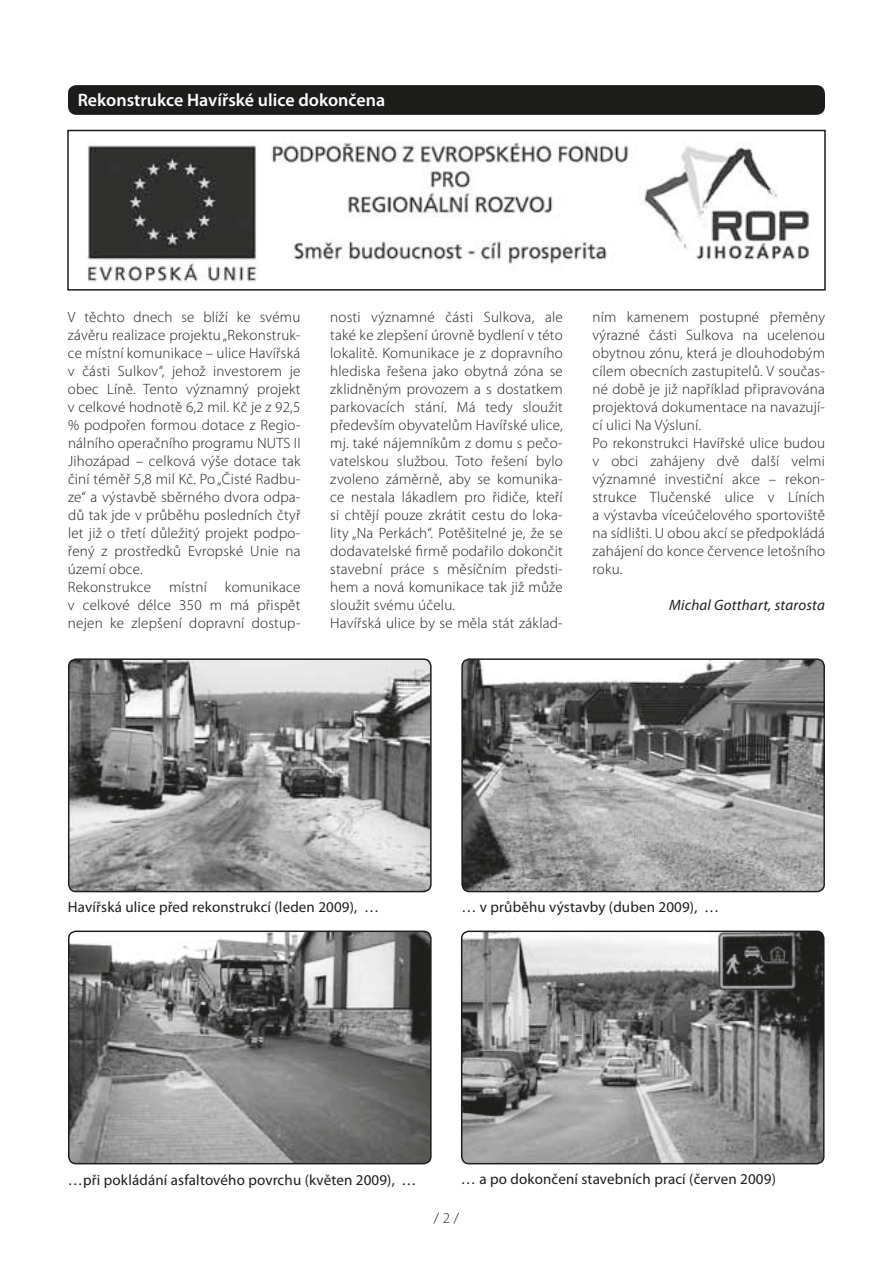
<style>
.page{position:relative;width:893px;height:1263px;background:#fff}
.page>*{position:absolute;margin:0;border:0;box-sizing:border-box;transform-origin:0 0}
.t1{font:600 18px "Myriad Pro";color:#fff}
.t2{font:300 15px/18px "Myriad Pro";letter-spacing:.015em;color:#1d1d1b}
.t3{font:15px "Myriad Pro";letter-spacing:.01em;color:#1d1d1b}
.t4{font:italic 15px "Myriad Pro";letter-spacing:.015em;color:#1d1d1b}
</style>
<div class="page">
<div style="left:68px;top:85px;width:757px;height:30px;background:#1d1d1b;border-radius:9px"></div>
<img style="left:87px;top:142px;width:723px;height:141px">
<div style="left:67px;top:130px;width:759px;height:161px;border:2px solid #1d1d1b"></div>
<img style="left:69px;top:661px;width:361px;height:231px">
<div style="left:68px;top:658px;width:364px;height:234px;border:2px solid #1d1d1b;border-radius:7px"></div>
<img style="left:462px;top:659px;width:362px;height:233px;border-radius:7px">
<div style="left:461px;top:658px;width:364px;height:234px;border:2px solid #1d1d1b;border-radius:7px"></div>
<img style="left:69px;top:931px;width:362px;height:233px;border-radius:7px">
<div style="left:68px;top:931px;width:364px;height:233px;border:2px solid #1d1d1b;border-radius:7px"></div>
<img style="left:462px;top:931px;width:362px;height:233px;border-radius:7px">
<div style="left:461px;top:931px;width:363px;height:233px;border:2px solid #1d1d1b;border-radius:7px"></div>
<p class="t1" style="left:78px;top:93px;width:309px">Rekonstrukce Havířské ulice dokončena</p>
<p class="t2" style="left:68px;top:309px;width:234px">V těchto dnech se blíží ke svému závěru realizace projektu „Rekonstruk&shy;ce místní komunikace – ulice Havířská v části Sulkov“, jehož investorem je obec Líně. Tento významný projekt v celkové hodnotě 6,2 mil. Kč je z 92,5 % podpořen formou dotace z Regio&shy;nálního operačního programu NUTS II Jihozápad – celková výše dotace tak činí téměř 5,8 mil Kč. Po „Čisté Radbu&shy;ze“ a výstavbě sběrného dvora odpa&shy;dů tak jde v průběhu posledních čtyř let již o třetí důležitý projekt podpo&shy;řený z prostředků Evropské Unie na území obce.<br>Rekonstrukce místní komunikace v celkové délce 350 m má přispět nejen ke zlepšení dopravní dostup-</p>
<p class="t2" style="left:330px;top:309px;width:234px">nosti významné části Sulkova, ale také ke zlepšení úrovně bydlení v této lokalitě. Komunikace je z dopravního hlediska řešena jako obytná zóna se zklidněným provozem a s dostatkem parkovacích stání. Má tedy sloužit především obyvatelům Havířské ulice, mj. také nájemníkům z domu s pečo&shy;vatelskou službou. Toto řešení bylo zvoleno záměrně, aby se komunika&shy;ce nestala lákadlem pro řidiče, kteří si chtějí pouze zkrátit cestu do loka&shy;lity „Na Perkách“. Potěšitelné je, že se dodavatelské firmě podařilo dokončit stavební práce s měsíčním předsti&shy;hem a nová komunikace tak již může sloužit svému účelu.<br>Havířská ulice by se měla stát základ-</p>
<p class="t2" style="left:592px;top:309px;width:234px">ním kamenem postupné přeměny výrazné části Sulkova na ucelenou obytnou zónu, která je dlouhodobým cílem obecních zastupitelů. V součas&shy;né době je již například připravována projektová dokumentace na navazují&shy;cí ulici Na Výsluní.<br>Po rekonstrukci Havířské ulice budou v obci zahájeny dvě další velmi významné investiční akce – rekon&shy;strukce Tlučenské ulice v Líních a výstavba víceúčelového sportoviště na sídlišti. U obou akcí se předpokládá zahájení do konce července letošního roku.</p>
<p class="t4" style="left:669px;top:596px;width:157px">Michal Gotthart, starosta</p>
<p class="t3" style="left:68px;top:898px;width:313px">Havířská ulice před rekonstrukcí (leden 2009), …</p>
<p class="t3" style="left:461px;top:898px;width:259px">… v průběhu výstavby (duben 2009), …</p>
<p class="t3" style="left:68px;top:1171px;width:350px">…při pokládání asfaltového povrchu (květen 2009), …</p>
<p class="t3" style="left:461px;top:1170px;width:316px">… a po dokončení stavebních prací (červen 2009)</p>
<p class="t2" style="left:434px;top:1210px;width:27px">/ 2 /</p>
</div>
